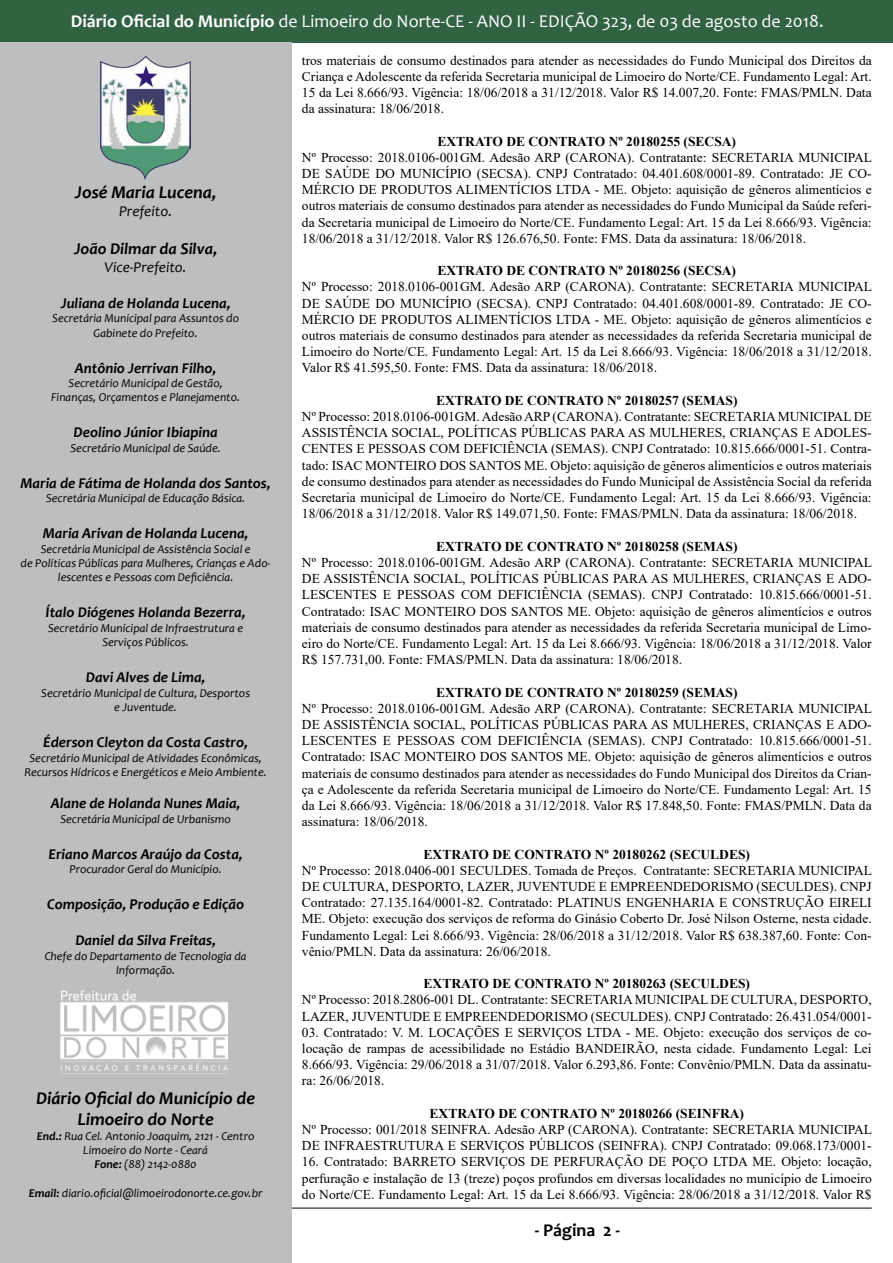
<style>
.page{position:relative;width:893px;height:1263px;background:#fff}
.page>*{position:absolute;margin:0;border:0;box-sizing:border-box;transform-origin:0 0}
.t1{font:18px "Candara";color:#fff}
.t2{font:italic 700 18px/21.6px "Candara";color:#000;text-align:center}
.t3{font:700 18px "Candara";color:#000}
.t4{font:italic 700 16.5px "Candara";color:#000}
.t5{font:italic 700 15px "Candara";color:#000}
.t6{font:italic 15px "Candara";color:#000}
.t7{font:13.5px/16.2px "Times New Roman";color:#000;text-align:justify}
.t8{font:700 13.5px "Times New Roman";color:#000}
.t9{font:italic 12px/14.4px "Candara";color:#000;text-align:center}
.s1{font-weight:700}
</style>
<div class="page">
<div style="left:1px;top:0;width:892px;height:42px;background:#316241"></div>
<hr style="left:21px;top:1208px;width:851px;height:1px;background:#000">
<div style="left:0;top:42px;width:291px;height:1221px;background:#bcbec0"></div>
<img style="left:101px;top:55px;width:90px;height:125px">
<img style="left:60px;top:990px;width:168px;height:84px">
<h1 class="t1" style="left:71px;top:10px;width:754px"><span class="s1">Diário Oficial do Município</span> de Limoeiro do Norte-CE - ANO II - EDIÇÃO 323, de 03 de agosto de 2018.</h1>
<h1 class="t2" style="left:75px;top:181px;width:143px">José Maria Lucena,</h1>
<p class="t6" style="left:119px;top:202px;width:55px">Prefeito.</p>
<p class="t4" style="left:74px;top:238px;width:145px">João Dilmar da Silva,</p>
<p class="t6" style="left:105px;top:258px;width:84px">Vice-Prefeito.</p>
<p class="t5" style="left:61px;top:294px;width:171px">Juliana de Holanda Lucena,</p>
<p class="t9" style="left:52px;top:311px;width:188px">Secretária Municipal para Assuntos do<br>Gabinete do Prefeito.</p>
<p class="t5" style="left:75px;top:358px;width:143px">Antônio Jerrivan Filho,</p>
<p class="t9" style="left:51px;top:376px;width:190px">Secretário Municipal de Gestão,<br>Finanças, Orçamentos e Planejamento.</p>
<p class="t5" style="left:74px;top:423px;width:146px">Deolino Júnior Ibiapina</p>
<p class="t9" style="left:70px;top:441px;width:152px">Secretário Municipal de Saúde.</p>
<p class="t5" style="left:20px;top:474px;width:252px">Maria de Fátima de Holanda dos Santos,</p>
<p class="t9" style="left:46px;top:491px;width:201px">Secretária Municipal de Educação Básica.</p>
<p class="t5" style="left:43px;top:524px;width:207px">Maria Arivan de Holanda Lucena,</p>
<p class="t9" style="left:21px;top:541px;width:252px">Secretária Municipal de Assistência Social e<br>de Políticas Públicas para Mulheres, Crianças e Ado&shy;lescentes e Pessoas com Deficiência.</p>
<p class="t5" style="left:46px;top:603px;width:201px">Ítalo Diógenes Holanda Bezerra,</p>
<p class="t9" style="left:48px;top:621px;width:197px">Secretário Municipal de Infraestrutura e<br>Serviços Públicos.</p>
<p class="t5" style="left:86px;top:668px;width:121px">Davi Alves de Lima,</p>
<p class="t9" style="left:41px;top:685px;width:210px">Secretário Municipal de Cultura, Desportos e Juventude.</p>
<p class="t5" style="left:43px;top:733px;width:206px">Éderson Cleyton da Costa Castro,</p>
<p class="t9" style="left:25px;top:750px;width:244px">Secretário Municipal de Atividades Econômicas,<br>Recursos Hídricos e Energéticos e Meio Ambiente.</p>
<p class="t5" style="left:51px;top:794px;width:191px">Alane de Holanda Nunes Maia,</p>
<p class="t9" style="left:60px;top:811px;width:172px">Secretária Municipal de Urbanismo</p>
<p class="t5" style="left:49px;top:844px;width:196px">Eriano Marcos Araújo da Costa,</p>
<p class="t9" style="left:70px;top:862px;width:154px">Procurador Geral do Município.</p>
<p class="t5" style="left:47px;top:895px;width:199px">Composição, Produção e Edição</p>
<p class="t5" style="left:75px;top:931px;width:142px">Daniel da Silva Freitas,</p>
<p class="t9" style="left:45px;top:948px;width:203px">Chefe do Departamento de Tecnologia da<br>Informação.</p>
<h1 class="t2" style="left:36px;top:1087px;width:220px">Diário Oficial do Município de<br>Limoeiro do Norte</h1>
<p class="t9" style="left:37px;top:1128px;width:219px"><span class="s1">End.:</span> Rua Cel. Antonio Joaquim, 2121 - Centro<br>Limoeiro do Norte - Ceará<br><span class="s1">Fone:</span> (88) 2142-0880</p>
<p class="t9" style="left:29px;top:1186px;width:235px"><span class="s1">Email:</span> diario.oficial@limoeirodonorte.ce.gov.br</p>
<p class="t7" style="left:302px;top:52px;width:571px">tros materiais de consumo destinados para atender as necessidades do Fundo Municipal dos Direitos da Criança e Adolescente da referida Secretaria municipal de Limoeiro do Norte/CE. Fundamento Legal: Art.<br>15 da Lei 8.666/93. Vigência: 18/06/2018 a 31/12/2018. Valor R$ 14.007,20. Fonte: FMAS/PMLN. Data da assinatura: 18/06/2018.</p>
<p class="t8" style="left:437px;top:131px;width:300px">EXTRATO DE CONTRATO Nº 20180255 (SECSA)</p>
<p class="t7" style="left:302px;top:149px;width:572px">Nº Processo: 2018.0106-001GM. Adesão ARP (CARONA). Contratante: SECRETARIA MUNICIPAL DE SAÚDE DO MUNICÍPIO (SECSA). CNPJ Contratado: 04.401.608/0001-89. Contratado: JE CO-MÉRCIO DE PRODUTOS ALIMENTÍCIOS LTDA - ME. Objeto: aquisição de gêneros alimentícios e outros materiais de consumo destinados para atender as necessidades do Fundo Municipal da Saúde referi&shy;da Secretaria municipal de Limoeiro do Norte/CE. Fundamento Legal: Art. 15 da Lei 8.666/93. Vigência:<br>18/06/2018 a 31/12/2018. Valor R$ 126.676,50. Fonte: FMS. Data da assinatura: 18/06/2018.</p>
<p class="t8" style="left:437px;top:261px;width:300px">EXTRATO DE CONTRATO Nº 20180256 (SECSA)</p>
<p class="t7" style="left:302px;top:278px;width:572px">Nº Processo: 2018.0106-001GM. Adesão ARP (CARONA). Contratante: SECRETARIA MUNICIPAL DE SAÚDE DO MUNICÍPIO (SECSA). CNPJ Contratado: 04.401.608/0001-89. Contratado: JE CO-MÉRCIO DE PRODUTOS ALIMENTÍCIOS LTDA - ME. Objeto: aquisição de gêneros alimentícios e outros materiais de consumo destinados para atender as necessidades da referida Secretaria municipal de Limoeiro do Norte/CE. Fundamento Legal: Art. 15 da Lei 8.666/93. Vigência: 18/06/2018 a 31/12/2018.<br>Valor R$ 41.595,50. Fonte: FMS. Data da assinatura: 18/06/2018.</p>
<p class="t8" style="left:436px;top:391px;width:303px">EXTRATO DE CONTRATO Nº 20180257 (SEMAS)</p>
<p class="t7" style="left:302px;top:408px;width:571px">Nº Processo: 2018.0106-001GM. Adesão ARP (CARONA). Contratante: SECRETARIA MUNICIPAL DE ASSISTÊNCIA SOCIAL, POLÍTICAS PÚBLICAS PARA AS MULHERES, CRIANÇAS E ADOLES-CENTES E PESSOAS COM DEFICIÊNCIA (SEMAS). CNPJ Contratado: 10.815.666/0001-51. Contra&shy;tado: ISAC MONTEIRO DOS SANTOS ME. Objeto: aquisição de gêneros alimentícios e outros materiais de consumo destinados para atender as necessidades do Fundo Municipal de Assistência Social da referida Secretaria municipal de Limoeiro do Norte/CE. Fundamento Legal: Art. 15 da Lei 8.666/93. Vigência:<br>18/06/2018 a 31/12/2018. Valor R$ 149.071,50. Fonte: FMAS/PMLN. Data da assinatura: 18/06/2018.</p>
<p class="t8" style="left:436px;top:536px;width:303px">EXTRATO DE CONTRATO Nº 20180258 (SEMAS)</p>
<p class="t7" style="left:302px;top:554px;width:572px">Nº Processo: 2018.0106-001GM. Adesão ARP (CARONA). Contratante: SECRETARIA MUNICIPAL DE ASSISTÊNCIA SOCIAL, POLÍTICAS PÚBLICAS PARA AS MULHERES, CRIANÇAS E ADO-LESCENTES E PESSOAS COM DEFICIÊNCIA (SEMAS). CNPJ Contratado: 10.815.666/0001-51.<br>Contratado: ISAC MONTEIRO DOS SANTOS ME. Objeto: aquisição de gêneros alimentícios e outros materiais de consumo destinados para atender as necessidades da referida Secretaria municipal de Limo&shy;eiro do Norte/CE. Fundamento Legal: Art. 15 da Lei 8.666/93. Vigência: 18/06/2018 a 31/12/2018. Valor R$ 157.731,00. Fonte: FMAS/PMLN. Data da assinatura: 18/06/2018.</p>
<p class="t8" style="left:436px;top:682px;width:303px">EXTRATO DE CONTRATO Nº 20180259 (SEMAS)</p>
<p class="t7" style="left:302px;top:700px;width:572px">Nº Processo: 2018.0106-001GM. Adesão ARP (CARONA). Contratante: SECRETARIA MUNICIPAL DE ASSISTÊNCIA SOCIAL, POLÍTICAS PÚBLICAS PARA AS MULHERES, CRIANÇAS E ADO-LESCENTES E PESSOAS COM DEFICIÊNCIA (SEMAS). CNPJ Contratado: 10.815.666/0001-51.<br>Contratado: ISAC MONTEIRO DOS SANTOS ME. Objeto: aquisição de gêneros alimentícios e outros materiais de consumo destinados para atender as necessidades do Fundo Municipal dos Direitos da Crian&shy;ça e Adolescente da referida Secretaria municipal de Limoeiro do Norte/CE. Fundamento Legal: Art. 15 da Lei 8.666/93. Vigência: 18/06/2018 a 31/12/2018. Valor R$ 17.848,50. Fonte: FMAS/PMLN. Data da assinatura: 18/06/2018.</p>
<p class="t8" style="left:424px;top:844px;width:328px">EXTRATO DE CONTRATO Nº 20180262 (SECULDES)</p>
<p class="t7" style="left:302px;top:862px;width:572px">Nº Processo: 2018.0406-001 SECULDES. Tomada de Preços. Contratante: SECRETARIA MUNICIPAL DE CULTURA, DESPORTO, LAZER, JUVENTUDE E EMPREENDEDORISMO (SECULDES). CNPJ Contratado: 27.135.164/0001-82. Contratado: PLATINUS ENGENHARIA E CONSTRUÇÃO EIRELI ME. Objeto: execução dos serviços de reforma do Ginásio Coberto Dr. José Nilson Osterne, nesta cidade.<br>Fundamento Legal: Lei 8.666/93. Vigência: 28/06/2018 a 31/12/2018. Valor R$ 638.387,60. Fonte: Con&shy;vênio/PMLN. Data da assinatura: 26/06/2018.</p>
<p class="t8" style="left:424px;top:974px;width:328px">EXTRATO DE CONTRATO Nº 20180263 (SECULDES)</p>
<p class="t7" style="left:302px;top:991px;width:571px">Nº Processo: 2018.2806-001 DL. Contratante: SECRETARIA MUNICIPAL DE CULTURA, DESPORTO,<br>LAZER, JUVENTUDE E EMPREENDEDORISMO (SECULDES). CNPJ Contratado: 26.431.054/0001-</p>
<p class="t7" style="left:302px;top:1024px;width:571px">03. Contratado: V. M. LOCAÇÕES E SERVIÇOS LTDA - ME. Objeto: execução dos serviços de co&shy;locação de rampas de acessibilidade no Estádio BANDEIRÃO, nesta cidade. Fundamento Legal: Lei 8.666/93. Vigência: 29/06/2018 a 31/07/2018. Valor 6.293,86. Fonte: Convênio/PMLN. Data da assinatu&shy;ra: 26/06/2018.</p>
<p class="t8" style="left:430px;top:1103px;width:316px">EXTRATO DE CONTRATO Nº 20180266 (SEINFRA)</p>
<p class="t7" style="left:302px;top:1121px;width:572px">Nº Processo: 001/2018 SEINFRA. Adesão ARP (CARONA). Contratante: SECRETARIA MUNICIPAL<br>DE INFRAESTRUTURA E SERVIÇOS PÚBLICOS (SEINFRA). CNPJ Contratado: 09.068.173/0001-</p>
<p class="t7" style="left:302px;top:1153px;width:571px">16. Contratado: BARRETO SERVIÇOS DE PERFURAÇÃO DE POÇO LTDA ME. Objeto: locação, perfuração e instalação de 13 (treze) poços profundos em diversas localidades no município de Limoeiro do Norte/CE. Fundamento Legal: Art. 15 da Lei 8.666/93. Vigência: 28/06/2018 a 31/12/2018. Valor R$</p>
<h1 class="t3" style="left:535px;top:1219px;width:87px">- Página 2 -</h1>
</div>
